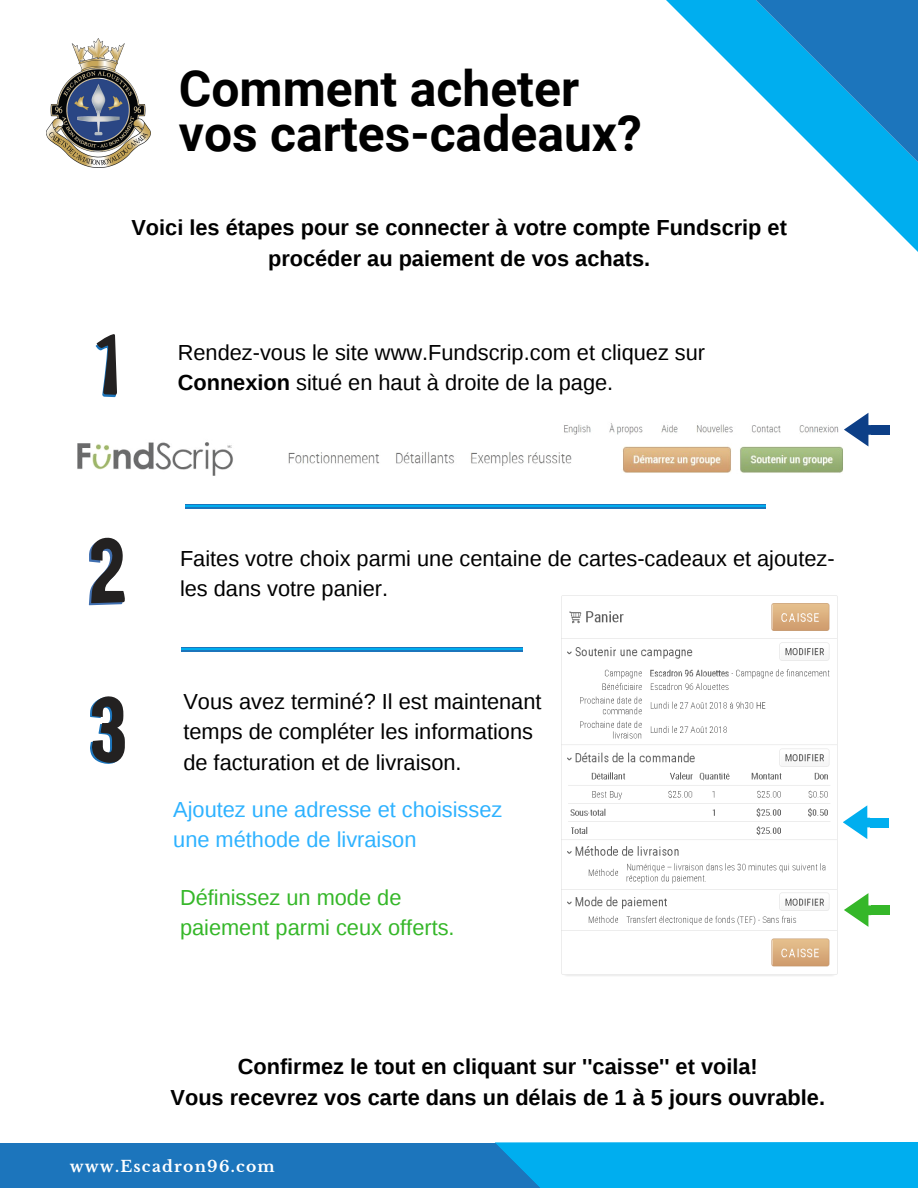
<style>
.page{position:relative;width:918px;height:1188px;background:#fff}
.page>*{position:absolute;margin:0;border:0;box-sizing:border-box;transform-origin:0 0}
.t1{font:700 49.8px/45px "Roboto";color:#000}
.t2{font:21.75px/30.3px "Liberation Sans";color:#000}
.t3{font:700 21.75px/30.3px "Liberation Sans";color:#000;text-align:center}
.t4{font:21.75px/30.3px "Liberation Sans";color:#2eb2ff}
.t5{font:21.75px/30.3px "Liberation Sans";color:#35b729}
.t6{font:700 15.6px "Libre Baskerville";letter-spacing:.08em;color:#fff}
.s1{font-weight:700}
</style>
<div class="page">
<div style="left:0;top:1143px;width:745px;height:45px;background:#1c75bc"></div>
<svg style="left:495px;top:805px;width:423px;height:383px"></svg>
<svg style="left:673px;top:0;width:245px;height:247px"></svg>
<img style="left:46px;top:38px;width:105px;height:130px">
<hr style="left:186px;top:504px;width:580px;height:2px;background:#1c75bc">
<hr style="left:186px;top:506px;width:580px;height:1px;background:#00aeef">
<hr style="left:186px;top:507px;width:580px;height:1px;background:#1c75bc">
<hr style="left:181px;top:647px;width:342px;height:2px;background:#1c75bc">
<hr style="left:181px;top:649px;width:342px;height:1px;background:#00aeef">
<hr style="left:181px;top:650px;width:342px;height:1px;background:#1c75bc">
<img style="left:77px;top:423px;width:766px;height:53px">
<svg style="left:844px;top:413px;width:27px;height:33px"></svg>
<div style="left:871px;top:425px;width:16px;height:10px;background:#0d3f87"></div>
<svg style="left:887px;top:425px;width:3px;height:10px"></svg>
<svg style="left:843px;top:806px;width:27px;height:33px"></svg>
<div style="left:870px;top:818px;width:16px;height:9px;background:#00aeef"></div>
<svg style="left:886px;top:818px;width:3px;height:9px"></svg>
<svg style="left:844px;top:893px;width:27px;height:34px"></svg>
<div style="left:871px;top:905px;width:16px;height:10px;background:#35b729"></div>
<svg style="left:887px;top:905px;width:3px;height:10px"></svg>
<svg style="left:96px;top:334px;width:21px;height:63px"></svg>
<svg style="left:89px;top:538px;width:36px;height:67px"></svg>
<svg style="left:90px;top:696px;width:35px;height:68px"></svg>
<img style="left:559px;top:595px;width:284px;height:385px">
<h1 class="t1" style="left:179px;top:67px;width:465px">Comment acheter vos cartes-cadeaux?</h1>
<p class="t3" style="left:131px;top:212px;width:657px">Voici les étapes pour se connecter à votre compte Fundscrip et procéder au paiement de vos achats.</p>
<p class="t2" style="left:178px;top:337px;width:529px">Rendez-vous le site www.Fundscrip.com et cliquez sur<br><span class="s1">Connexion</span> situé en haut à droite de la page.</p>
<p class="t2" style="left:180px;top:543px;width:656px">Faites votre choix parmi une centaine de cartes-cadeaux et ajoutez&shy;les dans votre panier.</p>
<p class="t2" style="left:183px;top:686px;width:360px">Vous avez terminé? Il est maintenant temps de compléter les informations de facturation et de livraison.</p>
<p class="t4" style="left:173px;top:794px;width:331px">Ajoutez une adresse et choisissez une méthode de livraison</p>
<p class="t5" style="left:180px;top:882px;width:276px">Définissez un mode de paiement parmi ceux offerts.</p>
<p class="t3" style="left:171px;top:1052px;width:656px">Confirmez le tout en cliquant sur ''caisse'' et voila!<br>Vous recevrez vos carte dans un délais de 1 à 5 jours ouvrable.</p>
<p class="t6" style="left:70px;top:1157px;width:207px">www.Escadron96.com</p>
</div>
